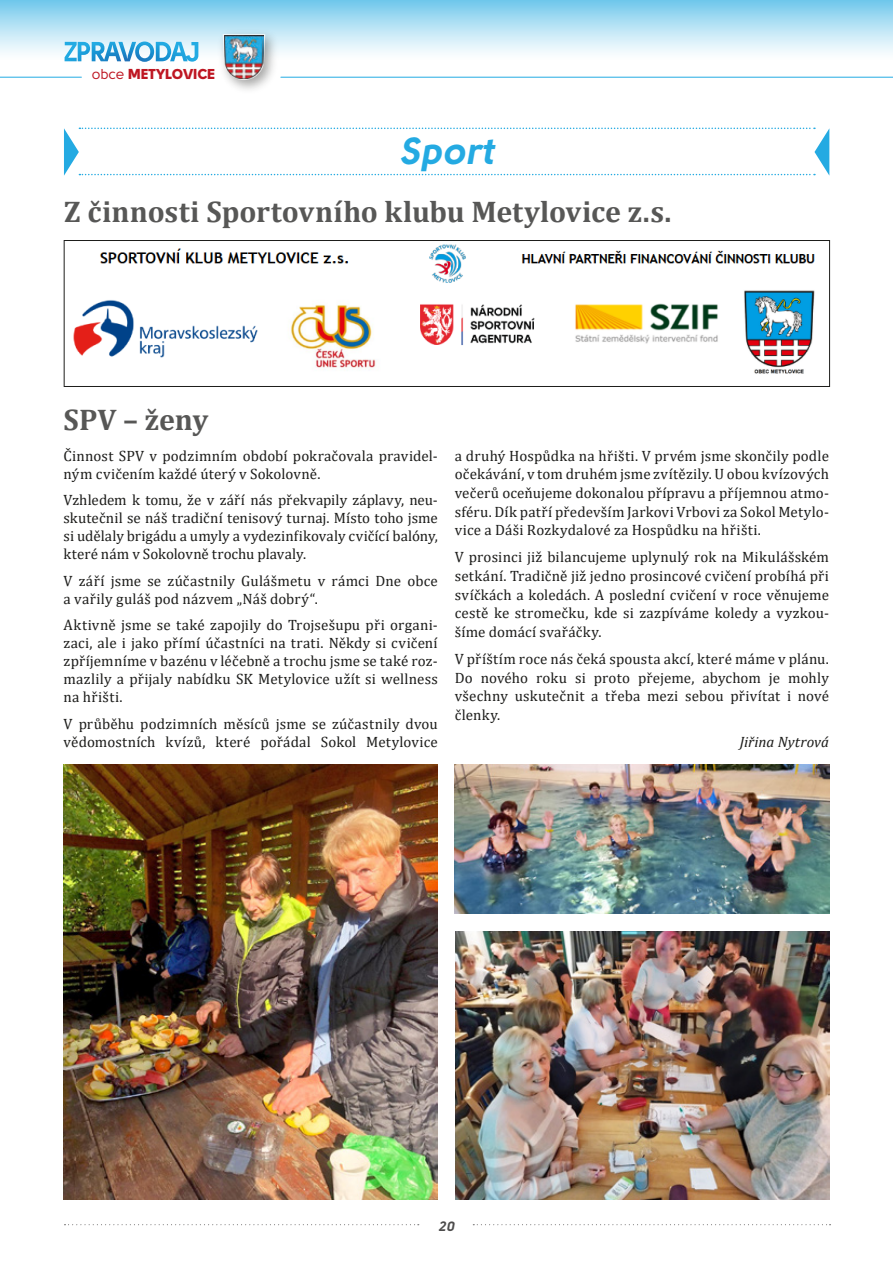
<style>
.page{position:relative;width:893px;height:1263px;background:#fff}
.page>*{position:absolute;margin:0;border:0;box-sizing:border-box;transform-origin:0 0}
.t1{font:37.5px "Solomon Sans Bold Italic";color:#24aae2}
.t2{font:700 30px "Cambria";color:#575756}
.t3{font:15px/18.6px "Cambria";letter-spacing:.01em;color:#1d1d1b;text-align:justify}
.t4{font:italic 15px "Cambria";color:#1d1d1b}
.t5{font:14.4px "Solomon Sans Black";color:#be1622}
.t6{font:13.5px "Solomon Sans Bold Italic";color:#4d4c4c}
.s1{font-family:"Solomon Sans Normal"}
</style>
<div class="page">
<div style="left:0;top:0;width:893px;height:77px;background:linear-gradient(to bottom,#7dcded,#fff)"></div>
<img style="left:214px;top:25px;width:70px;height:65px">
<svg style="left:223px;top:34px;width:42px;height:46px"></svg>
<img style="left:224px;top:36px;width:40px;height:42px">
<svg style="left:65px;top:42px;width:133px;height:20px"></svg>
<hr style="left:281px;top:77px;width:612px;height:1px;background:#23abe3">
<svg style="left:64px;top:1224px;width:355px;height:1px"></svg>
<svg style="left:473px;top:1224px;width:357px;height:1px"></svg>
<hr style="left:0;top:77px;width:81px;height:1px;background:#23abe3">
<svg style="left:64px;top:128px;width:765px;height:48px"></svg>
<img style="left:73px;top:244px;width:742px;height:130px">
<div style="left:64px;top:240px;width:766px;height:147px;border:1px solid #1d1d1b"></div>
<img style="left:455px;top:765px;width:374px;height:149px">
<img style="left:64px;top:765px;width:374px;height:434px">
<img style="left:455px;top:931px;width:374px;height:268px">
<p class="t5" style="left:92px;top:65px;width:125px"><span class="s1">obce</span> METYLOVICE</p>
<h1 class="t1" style="left:400px;top:129px;width:98px">Sport</h1>
<h2 class="t2" style="left:64px;top:190px;width:609px">Z činnosti Sportovního klubu Metylovice z.s.</h2>
<h2 class="t2" style="left:64px;top:399px;width:146px">SPV – ženy</h2>
<p class="t3" style="left:64px;top:447px;width:376px;line-height:18px">Činnost SPV v podzimním období pokračovala pravidel&shy;ným cvičením každé úterý v Sokolovně.</p>
<p class="t3" style="left:64px;top:491px;width:376px;line-height:18px">Vzhledem k tomu, že v září nás překvapily záplavy, neu&shy;skutečnil se náš tradiční tenisový turnaj. Místo toho jsme si udělaly brigádu a umyly a vydezinfikovaly cvičící balóny, které nám v Sokolovně trochu plavaly.</p>
<p class="t3" style="left:64px;top:572px;width:376px;line-height:18px">V září jsme se zúčastnily Gulášmetu v rámci Dne obce a vařily guláš pod názvem „Náš dobrý“.</p>
<p class="t3" style="left:64px;top:616px;width:376px;line-height:18px">Aktivně jsme se také zapojily do Trojsešupu při organi&shy;zaci, ale i jako přímí účastníci na trati. Někdy si cvičení zpříjemníme v bazénu v léčebně a trochu jsme se také roz&shy;mazlily a přijaly nabídku SK Metylovice užít si wellness na hřišti.</p>
<p class="t3" style="left:64px;top:715px;width:376px;line-height:18px">V průběhu podzimních měsíců jsme se zúčastnily dvou vědomostních kvízů, které pořádal Sokol Metylovice</p>
<p class="t3" style="left:455px;top:446px;width:376px">a druhý Hospůdka na hřišti. V prvém jsme skončily podle očekávání, v tom druhém jsme zvítězily. U obou kvízových večerů oceňujeme dokonalou přípravu a příjemnou atmo&shy;sféru. Dík patří především Jarkovi Vrbovi za Sokol Metylo&shy;vice a Dáši Rozkydalové za Hospůdku na hřišti.</p>
<p class="t3" style="left:455px;top:548px;width:376px">V prosinci již bilancujeme uplynulý rok na Mikulášském setkání. Tradičně již jedno prosincové cvičení probíhá při svíčkách a koledách. A poslední cvičení v roce věnujeme cestě ke stromečku, kde si zazpíváme koledy a vyzkou&shy;šíme domácí svařáčky.</p>
<p class="t3" style="left:455px;top:649px;width:376px">V příštím roce nás čeká spousta akcí, které máme v plánu.<br>Do nového roku si proto přejeme, abychom je mohly všechny uskutečnit a třeba mezi sebou přivítat i nové členky.</p>
<p class="t4" style="left:740px;top:731px;width:91px">Jiřina Nytrová</p>
<p class="t6" style="left:438px;top:1218px;width:17px">20</p>
</div>
